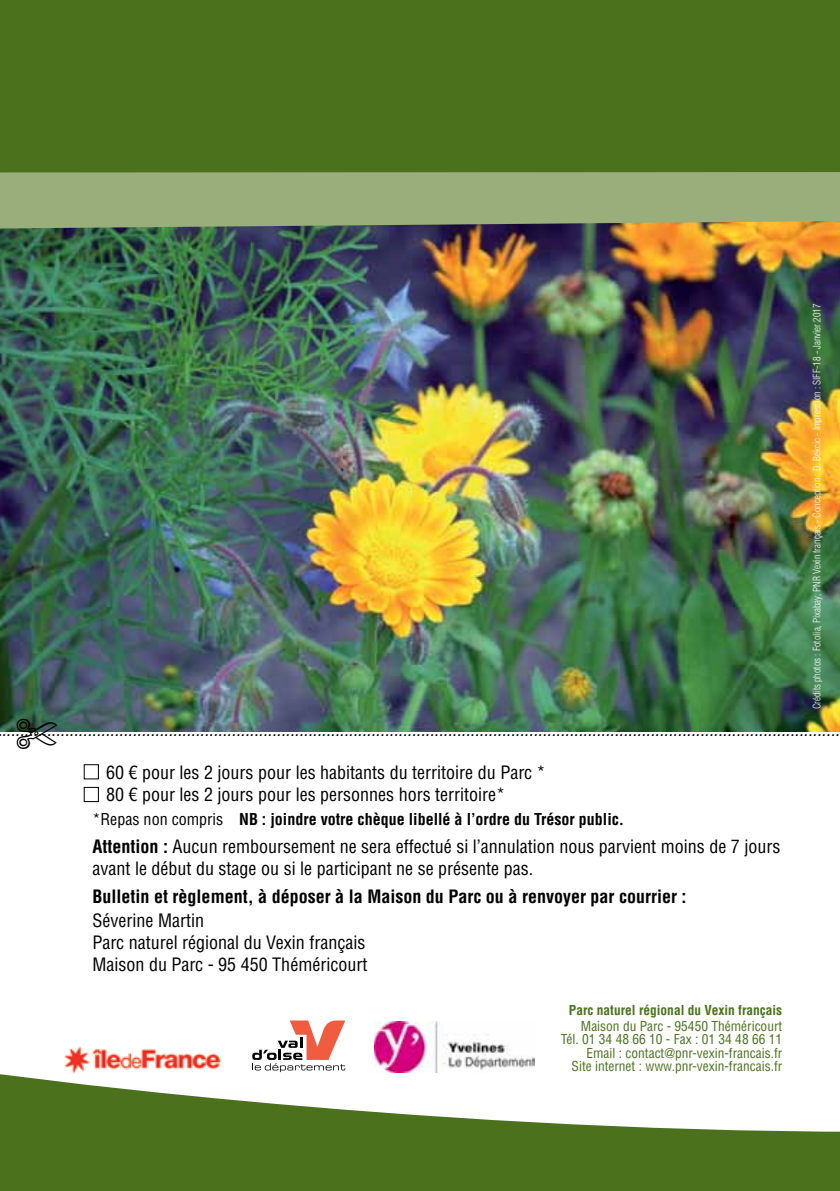
<style>
.page{position:relative;width:840px;height:1191px;background:#fff}
.page>*{position:absolute;margin:0;border:0;box-sizing:border-box;transform-origin:0 0}
.t1{font:condensed 18px/22px "Helvetica LT Std";color:#000}
.t2{font:italic condensed 18px "Helvetica LT Std";color:#000}
.t3{font:700 condensed 18px "Helvetica LT Std";color:#000}
.t4{font:700 condensed 16px "Helvetica LT Std";color:#000}
.t5{font:condensed 13.4px/13.4px "Helvetica LT Std";color:#4b711d;text-align:right}
.t6{font:700 condensed 13.4px "Helvetica LT Std";color:#4b711d}
.t7{font:300 condensed 10px "Helvetica LT Std";color:#fff}
.s1{font-weight:400}
.s2{font-weight:700}
</style>
<div class="page">
<img style="left:0;top:229px;width:839px;height:502px">
<svg style="left:0;top:1074px;width:839px;height:117px;fill:#4b711d"></svg>
<svg style="left:0;top:172px;width:839px;height:57px;background:#96a875"></svg>
<div style="left:0;top:0;width:839px;height:172px;background:#4b711d"></div>
<img style="left:57px;top:1046px;width:171px;height:31px">
<div style="left:247px;top:1014px;width:102px;height:61px;background:#fff"></div>
<svg style="left:252px;top:1020px;width:93px;height:52px"></svg>
<div style="left:369px;top:1010px;width:168px;height:68px;background:#fff"></div>
<img style="left:374px;top:1021px;width:160px;height:51px">
<div style="left:84px;top:764px;width:15px;height:15px;border:1px solid #000"></div>
<div style="left:84px;top:787px;width:15px;height:15px;border:1px solid #000"></div>
<svg style="left:17px;top:719px;width:40px;height:13px"></svg>
<p class="t7" style="left:810px;top:709px;width:407px;rotate:-90deg">Crédits photos : Fotolia, Pixabay, PNR Vexin français - Conception : D. Bekcic - Impression : SIFF-18 - Janvier 2017</p>
<p class="t2" style="left:2px;top:718px;width:839px">..........................................................................................................................................................................................</p>
<p class="t1" style="left:106px;top:761px;width:441px">60 € pour les 2 jours pour les habitants du territoire du Parc *<br>80 € pour les 2 jours pour les personnes hors territoire*</p>
<p class="t4" style="left:92px;top:809px;width:533px"><span class="s1">*Repas non compris</span> NB : joindre votre chèque libellé à l’ordre du Trésor public.</p>
<p class="t1" style="left:92px;top:835px;width:689px"><span class="s2">Attention :</span> Aucun remboursement ne sera effectué si l’annulation nous parvient moins de 7 jours avant le début du stage ou si le participant ne se présente pas.</p>
<p class="t3" style="left:92px;top:885px;width:595px">Bulletin et règlement, à déposer à la Maison du Parc ou à renvoyer par courrier :</p>
<p class="t1" style="left:92px;top:909px;width:276px">Séverine Martin<br>Parc naturel régional du Vexin français<br>Maison du Parc - 95 450 Théméricourt</p>
<p class="t6" style="left:568px;top:1001px;width:215px">Parc naturel régional du Vexin français</p>
<p class="t5" style="left:560px;top:1019px;width:223px">Maison du Parc - 95450 Théméricourt Tél. 01 34 48 66 10 - Fax : 01 34 48 66 11<br>Email : contact@pnr-vexin-francais.fr<br>Site internet : www.pnr-vexin-francais.fr</p>
</div>
